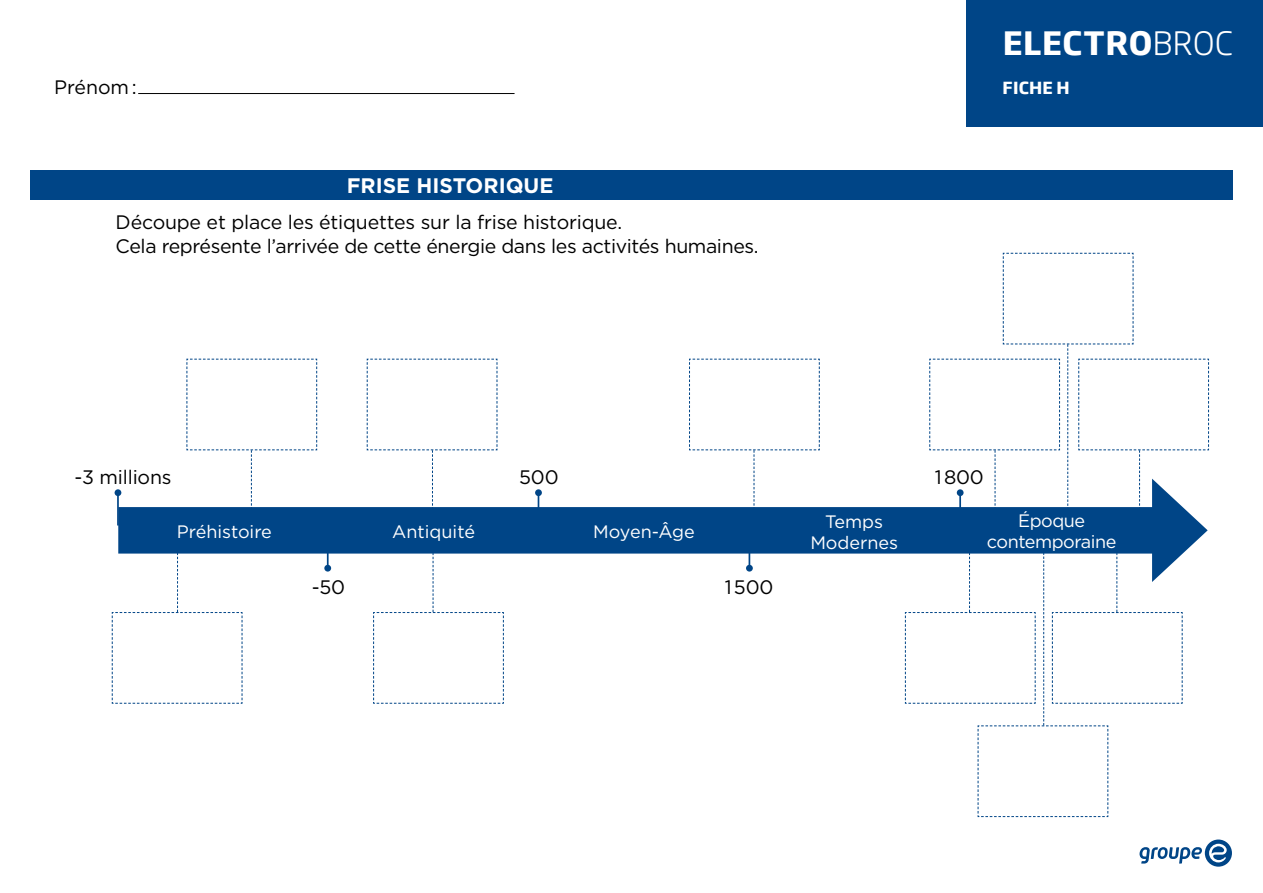
<style>
.page{position:relative;width:1263px;height:893px;background:#fff}
.page>*{position:absolute;margin:0;border:0;box-sizing:border-box;transform-origin:0 0}
.t1{font:700 31.8px "Soho Gothic Pro";letter-spacing:.015em;color:#fff}
.t2{font:700 21px "Gotham";color:#fff}
.t3{font:19.5px/23.4px "Gotham";letter-spacing:-.02em;color:#000}
.t4{font:18px/21.6px "Gotham";letter-spacing:-.005em;color:#fff;text-align:center}
.t5{font:18px/21.6px "Gotham";letter-spacing:-.025em;color:#fff;text-align:center}
.t6{font:700 16.5px "Soho Gothic Pro";letter-spacing:.015em;color:#fff}
.s1{font-weight:300}
</style>
<div class="page">
<div style="left:30px;top:170px;width:1203px;height:29px;background:#004587"></div>
<div style="left:966px;top:0;width:297px;height:126px;background:#004587"></div>
<svg style="left:1139px;top:839px;width:93px;height:28px"></svg>
<div style="left:118px;top:507px;width:1051px;height:47px;background:#004587"></div>
<hr style="left:117px;top:493px;width:2px;height:32px;background:#004587">
<div style="left:115px;top:489px;width:6px;height:7px;background:#004587;border-radius:50%"></div>
<hr style="left:327px;top:535px;width:2px;height:33px;background:#004587">
<div style="left:324px;top:565px;width:7px;height:7px;background:#004587;border-radius:50%"></div>
<hr style="left:538px;top:493px;width:1px;height:32px;background:#004587">
<div style="left:535px;top:489px;width:7px;height:7px;background:#004587;border-radius:50%"></div>
<hr style="left:748px;top:535px;width:2px;height:33px;background:#004587">
<div style="left:746px;top:565px;width:7px;height:7px;background:#004587;border-radius:50%"></div>
<svg style="left:186px;top:358px;width:132px;height:150px"></svg>
<svg style="left:366px;top:358px;width:132px;height:150px"></svg>
<svg style="left:689px;top:358px;width:131px;height:150px"></svg>
<svg style="left:111px;top:549px;width:132px;height:155px"></svg>
<svg style="left:373px;top:553px;width:131px;height:151px"></svg>
<svg style="left:904px;top:252px;width:305px;height:565px"></svg>
<hr style="left:138px;top:93px;width:376px;height:1px;background:#000">
<p class="t3" style="left:54px;top:75px;width:84px">Prénom :</p>
<p class="t2" style="left:347px;top:172px;width:208px">FRISE HISTORIQUE</p>
<p class="t3" style="left:116px;top:210px;width:644px">Découpe et place les étiquettes sur la frise historique.<br>Cela représente l’arrivée de cette énergie dans les activités humaines.</p>
<h1 class="t1" style="left:1003px;top:18px;width:231px">ELECTRO<span class="s1">BROC</span></h1>
<p class="t6" style="left:1003px;top:74px;width:69px">FICHE H</p>
<p class="t3" style="left:75px;top:465px;width:98px">-3 millions</p>
<p class="t3" style="left:519px;top:465px;width:41px">500</p>
<p class="t3" style="left:935px;top:465px;width:50px">1 800</p>
<p class="t4" style="left:177px;top:520px;width:97px">Préhistoire</p>
<p class="t4" style="left:392px;top:520px;width:84px">Antiquité</p>
<p class="t4" style="left:593px;top:520px;width:103px">Moyen-Âge</p>
<p class="t4" style="left:810px;top:510px;width:89px">Temps<br>Modernes</p>
<p class="t5" style="left:987px;top:509px;width:131px">Époque contemporaine</p>
<p class="t3" style="left:312px;top:575px;width:35px">-50</p>
<p class="t3" style="left:725px;top:575px;width:50px">1 500</p>
</div>
